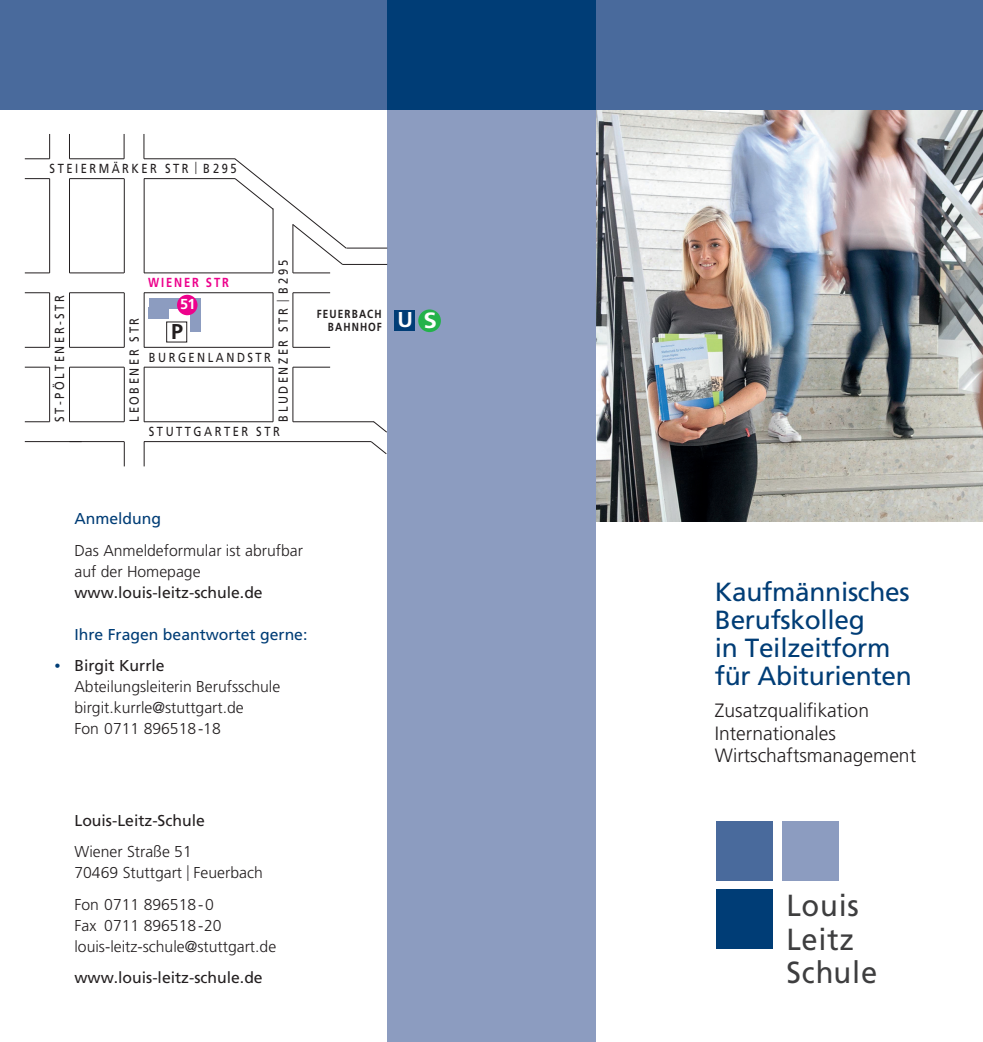
<style>
.page{position:relative;width:983px;height:1042px;background:#fff}
.page>*{position:absolute;margin:0;border:0;box-sizing:border-box;transform-origin:0 0}
.t1{font:30.45px/33.4px "Frutiger LT Std";letter-spacing:.03em;color:#3e3e3f;scale:.96 1}
.t2{font:26.25px/28px "Frutiger LT Std";letter-spacing:-.01em;color:#003d76}
.t3{font:700 22.05px "Frutiger LT Std";color:#fff;scale:1.1 1}
.t4{font:700 21.53px "Frutiger LT Std";color:#fff}
.t5{font:700 21.53px "Frutiger LT Std";color:#231f20}
.t6{font:300 19.25px/22.8px "Frutiger LT Std";color:#231f20}
.t7{font:300 15.75px/21px "Frutiger LT Std";color:#231f20}
.t8{font:15.75px "Frutiger LT Std";color:#231f20}
.t9{font:15.75px "Frutiger LT Std";color:#003d76}
.t10{font:700 14.53px "Frutiger LT Std";color:#fff}
.t11{font:13.12px "Frutiger LT Std";letter-spacing:.22em;color:#231f20;scale:.85 1}
.t12{font:700 13.12px "Frutiger LT Std";letter-spacing:.165em;color:#ed028c;scale:.85 1}
.t13{font:700 11.72px/12.2px "Frutiger LT Std";letter-spacing:.11em;color:#231f20;text-align:right;scale:.85 1}
.s1{font-weight:300;font-size:12.25px}
.s2{font-size:12.25px;color:#003d76}
.s3{font-weight:400}
.s4{font-family:"The Sans"}
</style>
<div class="page">
<img style="left:595px;top:109px;width:387px;height:412px">
<div style="left:387px;top:0;width:208px;height:1042px;background:#8c9cc0"></div>
<div style="left:0;top:0;width:982px;height:109px;background:#496a9c"></div>
<div style="left:387px;top:0;width:208px;height:109px;background:#003d76"></div>
<div style="left:715px;top:821px;width:57px;height:59px;background:#496a9c"></div>
<div style="left:715px;top:890px;width:57px;height:59px;background:#003d76"></div>
<div style="left:782px;top:821px;width:56px;height:59px;background:#8c9cc0"></div>
<hr style="left:69px;top:158px;width:55px;height:1px;background:#231f20">
<hr style="left:144px;top:158px;width:91px;height:1px;background:#231f20">
<svg style="left:25px;top:178px;width:25px;height:1px"></svg>
<hr style="left:69px;top:178px;width:55px;height:1px;background:#231f20">
<hr style="left:144px;top:178px;width:91px;height:1px;background:#231f20">
<svg style="left:25px;top:273px;width:25px;height:1px"></svg>
<hr style="left:69px;top:273px;width:55px;height:1px;background:#231f20">
<hr style="left:144px;top:273px;width:129px;height:1px;background:#231f20">
<svg style="left:25px;top:292px;width:25px;height:1px"></svg>
<svg style="left:25px;top:347px;width:25px;height:1px"></svg>
<svg style="left:25px;top:367px;width:24px;height:1px"></svg>
<svg style="left:25px;top:421px;width:24px;height:1px"></svg>
<hr style="left:25px;top:441px;width:57px;height:1px;background:#231f20">
<hr style="left:69px;top:292px;width:55px;height:1px;background:#231f20">
<hr style="left:69px;top:347px;width:55px;height:1px;background:#231f20">
<hr style="left:69px;top:367px;width:55px;height:1px;background:#231f20">
<hr style="left:69px;top:421px;width:55px;height:1px;background:#231f20">
<hr style="left:69px;top:441px;width:55px;height:1px;background:#231f20">
<hr style="left:144px;top:292px;width:129px;height:1px;background:#231f20">
<hr style="left:293px;top:273px;width:37px;height:1px;background:#231f20">
<hr style="left:293px;top:292px;width:37px;height:1px;background:#231f20">
<hr style="left:144px;top:347px;width:129px;height:1px;background:#231f20">
<hr style="left:144px;top:367px;width:129px;height:1px;background:#231f20">
<hr style="left:293px;top:347px;width:37px;height:1px;background:#231f20">
<hr style="left:293px;top:367px;width:37px;height:1px;background:#231f20">
<hr style="left:144px;top:421px;width:129px;height:1px;background:#231f20">
<hr style="left:293px;top:421px;width:81px;height:1px;background:#231f20">
<hr style="left:144px;top:441px;width:227px;height:1px;background:#231f20">
<hr style="left:346px;top:248px;width:41px;height:1px;background:#231f20">
<hr style="left:343px;top:264px;width:44px;height:1px;background:#231f20">
<svg style="left:234px;top:158px;width:113px;height:107px"></svg>
<svg style="left:373px;top:421px;width:14px;height:12px"></svg>
<svg style="left:370px;top:441px;width:17px;height:13px"></svg>
<svg style="left:25px;top:134px;width:25px;height:25px"></svg>
<hr style="left:49px;top:179px;width:1px;height:94px;background:#231f20">
<hr style="left:49px;top:293px;width:1px;height:54px;background:#231f20">
<hr style="left:49px;top:367px;width:1px;height:55px;background:#231f20">
<hr style="left:69px;top:179px;width:1px;height:94px;background:#231f20">
<hr style="left:69px;top:293px;width:1px;height:54px;background:#231f20">
<hr style="left:69px;top:367px;width:1px;height:55px;background:#231f20">
<hr style="left:124px;top:179px;width:1px;height:94px;background:#231f20">
<hr style="left:124px;top:293px;width:1px;height:54px;background:#231f20">
<hr style="left:124px;top:367px;width:1px;height:55px;background:#231f20">
<svg style="left:124px;top:441px;width:1px;height:25px"></svg>
<hr style="left:144px;top:179px;width:1px;height:94px;background:#231f20">
<hr style="left:144px;top:293px;width:1px;height:54px;background:#231f20">
<hr style="left:144px;top:367px;width:1px;height:55px;background:#231f20">
<svg style="left:144px;top:441px;width:1px;height:25px"></svg>
<svg style="left:69px;top:134px;width:1px;height:25px"></svg>
<svg style="left:124px;top:134px;width:1px;height:25px"></svg>
<svg style="left:144px;top:134px;width:1px;height:25px"></svg>
<hr style="left:273px;top:209px;width:1px;height:64px;background:#231f20">
<hr style="left:273px;top:293px;width:1px;height:54px;background:#231f20">
<hr style="left:273px;top:367px;width:1px;height:55px;background:#231f20">
<hr style="left:292px;top:225px;width:1px;height:48px;background:#231f20">
<hr style="left:292px;top:293px;width:1px;height:54px;background:#231f20">
<hr style="left:292px;top:367px;width:1px;height:55px;background:#231f20">
<div style="left:394px;top:310px;width:21px;height:21px;background:#003d76"></div>
<div style="left:166px;top:322px;width:21px;height:20px;border:1px solid #231f20"></div>
<div style="left:418px;top:309px;width:23px;height:23px;background:#23b24b;border-radius:50%"></div>
<div style="left:149px;top:298px;width:51px;height:10px;background:#8c9cc0"></div>
<div style="left:190px;top:298px;width:10px;height:34px;background:#8c9cc0"></div>
<div style="left:148px;top:307px;width:20px;height:11px;background:#8c9cc0"></div>
<div style="left:177px;top:295px;width:20px;height:20px;background:#ed028c;border-radius:50%"></div>
<p class="t11" style="left:50px;top:163px;width:221px">STEIERMÄRKER STR <span class="s1">|</span> B295</p>
<p class="t11" style="left:54px;top:422px;width:150px;rotate:-90deg">ST-PÖLTENER-STR</p>
<p class="t11" style="left:129px;top:421px;width:123px;rotate:-90deg">LEOBENER STR</p>
<p class="t11" style="left:278px;top:422px;width:192px;rotate:-90deg">BLUDENZER STR <span class="s1">|</span> B295</p>
<p class="t12" style="left:148px;top:275px;width:96px">WIENER STR</p>
<p class="t10" style="left:180px;top:296px;width:17px">51</p>
<h3 class="t5" style="left:171px;top:319px;width:13px">P</h3>
<p class="t11" style="left:149px;top:352px;width:145px">BURGENLANDSTR</p>
<p class="t11" style="left:149px;top:426px;width:155px">STUTTGARTER STR</p>
<p class="t13" style="left:317px;top:308px;width:78px">FEUERBACH<br>BAHNHOF</p>
<h3 class="t4" style="left:397px;top:307px;width:17px">U</h3>
<h3 class="t3" style="left:423px;top:307px;width:14px">S</h3>
<p class="t9" style="left:74px;top:512px;width:88px">Anmeldung</p>
<p class="t7" style="left:74px;top:541px;width:230px">Das Anmeldeformular ist abrufbar auf der Homepage</p>
<p class="t8" style="left:74px;top:586px;width:190px">www.louis-leitz-schule.de</p>
<p class="t9" style="left:74px;top:628px;width:234px">Ihre Fragen beantwortet gerne:</p>
<p class="t7" style="left:74px;top:657px;width:207px;text-indent:-20px"><span class="s2">•</span> <span class="s3">Birgit Kurrle<br></span>Abteilungsleiterin Berufsschule birgit.kurrle@stuttgart.de<br>Fon 0711 896518-18</p>
<p class="t8" style="left:74px;top:813px;width:132px">Louis-Leitz-Schule</p>
<p class="t7" style="left:74px;top:842px;width:190px">Wiener Straße 51<br>70469 Stuttgart <span class="s4">|</span> Feuerbach</p>
<p class="t7" style="left:74px;top:895px;width:203px">Fon 0711 896518-0<br>Fax 0711 896518-20 louis-leitz-schule@stuttgart.de</p>
<p class="t8" style="left:74px;top:971px;width:190px">www.louis-leitz-schule.de</p>
<h2 class="t2" style="left:714px;top:580px;width:198px">Kaufmännisches<br>Berufskolleg<br>in Teilzeitform für Abiturienten</h2>
<p class="t6" style="left:714px;top:700px;width:203px">Zusatzqualifikation<br>Internationales<br>Wirtschaftsmanagement</p>
<h1 class="t1" style="left:786px;top:891px;width:96px">Louis<br>Leitz<br>Schule</h1>
</div>
